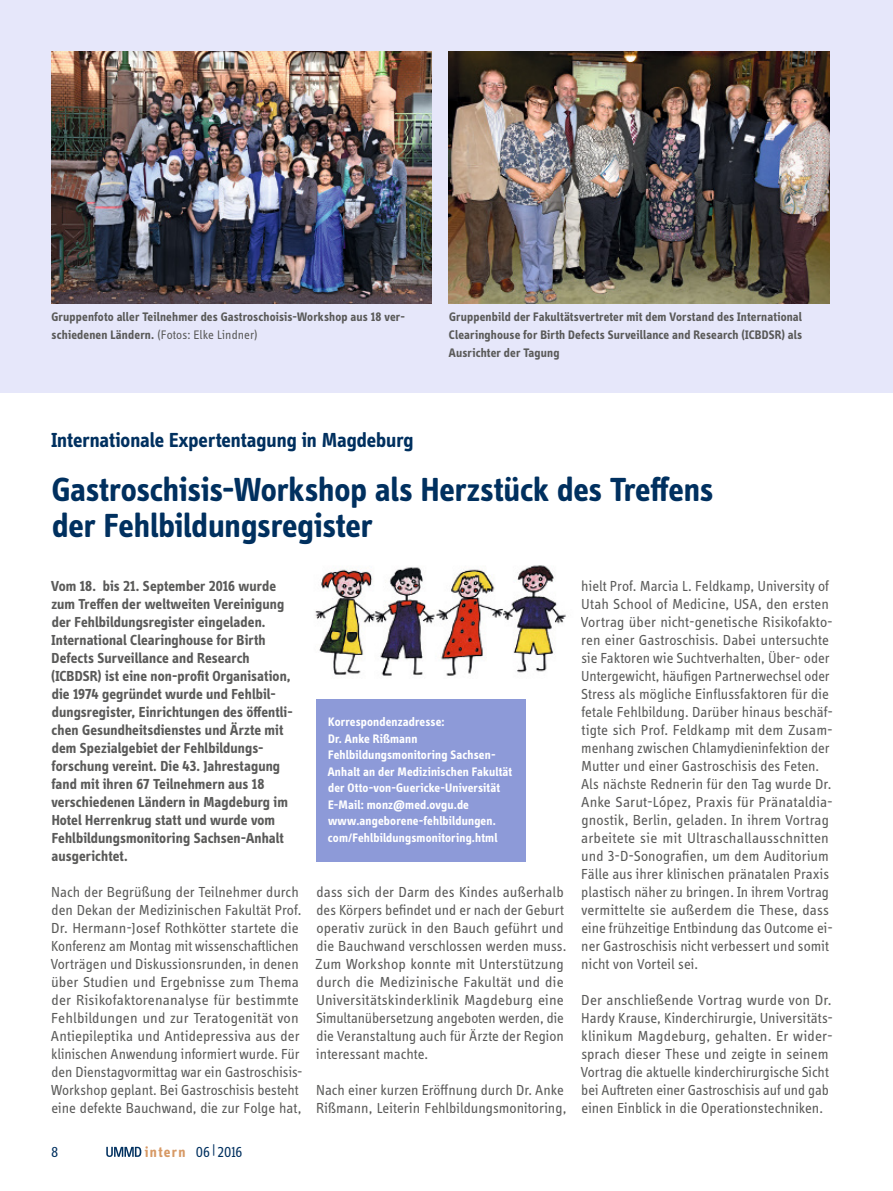
<style>
.page{position:relative;width:893px;height:1191px;background:#fff}
.page>*{position:absolute;margin:0;border:0;box-sizing:border-box;transform-origin:0 0}
.t1{font:700 34.5px/36px "Info Display OT";letter-spacing:-.005em;color:#00305f}
.t2{font:700 21px "Info Display OT";color:#00305f}
.t3{font:15px/18px "Info Display OT";color:#5a5a59}
.t4{font:700 15px/18px "Info Display OT";letter-spacing:.005em;color:#5a5a59}
.t5{font:15px "Info Display OT";color:#00305f}
.t6{font:700 12.75px/18px "Info Display OT";letter-spacing:.01em;color:#5a5a59}
.t7{font:700 12.75px/16.5px "Info Display OT";letter-spacing:.015em;color:#fff}
.s1{font-weight:400}
.s2{font-weight:700;color:#d79965}
</style>
<div class="page">
<div style="left:0;top:0;width:893px;height:393px;background:#e6e7fa"></div>
<img style="left:315px;top:565px;width:251px;height:111px">
<div style="left:316px;top:699px;width:210px;height:162px;background:#8d9ad8"></div>
<img style="left:51px;top:51px;width:381px;height:252px">
<img style="left:449px;top:51px;width:380px;height:252px">
<svg style="left:106px;top:1146px;width:35px;height:11px"></svg>
<p class="t6" style="left:52px;top:308px;width:355px">Gruppenfoto aller Teilnehmer des Gastroschoisis-Workshop aus 18 ver&shy;schiedenen Ländern. <span class="s1">(Fotos: Elke Lindner)</span></p>
<p class="t6" style="left:449px;top:308px;width:355px;text-align:justify">Gruppenbild der Fakultätsvertreter mit dem Vorstand des International Clearinghouse for Birth Defects Surveillance and Research (ICBDSR) als Ausrichter der Tagung</p>
<h2 class="t2" style="left:51px;top:427px;width:364px">Internationale Expertentagung in Magdeburg</h2>
<h1 class="t1" style="left:52px;top:471px;width:663px">Gastroschisis-Workshop als Herzstück des Treffens der Fehlbildungsregister</h1>
<p class="t4" style="left:51px;top:577px;width:243px">Vom 18. bis 21. September 2016 wurde zum Treffen der weltweiten Vereinigung der Fehlbildungsregister eingeladen.<br>International Clearinghouse for Birth Defects Surveillance and Research (ICBDSR) ist eine non-profit Organisation, die 1974 gegründet wurde und Fehlbil&shy;dungsregister, Einrichtungen des öffentli&shy;chen Gesundheitsdienstes und Ärzte mit dem Spezialgebiet der Fehlbildungs&shy;forschung vereint. Die 43. Jahrestagung fand mit ihren 67 Teilnehmern aus 18 verschiedenen Ländern in Magdeburg im Hotel Herrenkrug statt und wurde vom Fehlbildungsmonitoring Sachsen-Anhalt ausgerichtet.</p>
<p class="t3" style="left:51px;top:883px;width:253px">Nach der Begrüßung der Teilnehmer durch den Dekan der Medizinischen Fakultät Prof.<br>Dr. Hermann-Josef Rothkötter startete die Konferenz am Montag mit wissenschaftlichen Vorträgen und Diskussionsrunden, in denen über Studien und Ergebnisse zum Thema der Risikofaktorenanalyse für bestimmte Fehlbildungen und zur Teratogenität von Antiepileptika und Antidepressiva aus der klinischen Anwendung informiert wurde. Für den Dienstagvormittag war ein Gastroschisis-Workshop geplant. Bei Gastroschisis besteht eine defekte Bauchwand, die zur Folge hat,</p>
<p class="t3" style="left:315px;top:883px;width:253px">dass sich der Darm des Kindes außerhalb des Körpers befindet und er nach der Geburt operativ zurück in den Bauch geführt und die Bauchwand verschlossen werden muss.<br>Zum Workshop konnte mit Unterstützung durch die Medizinische Fakultät und die Universitätskinderklinik Magdeburg eine Simultanübersetzung angeboten werden, die die Veranstaltung auch für Ärzte der Region interessant machte.</p>
<p class="t3" style="left:581px;top:577px;width:254px">hielt Prof. Marcia L. Feldkamp, University of Utah School of Medicine, USA, den ersten Vortrag über nicht-genetische Risikofakto&shy;ren einer Gastroschisis. Dabei untersuchte sie Faktoren wie Suchtverhalten, Über- oder Untergewicht, häufigen Partnerwechsel oder Stress als mögliche Einflussfaktoren für die fetale Fehlbildung. Darüber hinaus beschäf&shy;tigte sich Prof. Feldkamp mit dem Zusam&shy;menhang zwischen Chlamydieninfektion der Mutter und einer Gastroschisis des Feten.<br>Als nächste Rednerin für den Tag wurde Dr.<br>Anke Sarut-López, Praxis für Pränataldia&shy;gnostik, Berlin, geladen. In ihrem Vortrag arbeitete sie mit Ultraschallausschnitten und 3-D-Sonografien, um dem Auditorium Fälle aus ihrer klinischen pränatalen Praxis plastisch näher zu bringen. In ihrem Vortrag vermittelte sie außerdem die These, dass eine frühzeitige Entbindung das Outcome ei&shy;ner Gastroschisis nicht verbessert und somit nicht von Vorteil sei.</p>
<p class="t3" style="left:581px;top:991px;width:254px">Der anschließende Vortrag wurde von Dr.<br>Hardy Krause, Kinderchirurgie, Universitäts&shy;klinikum Magdeburg, gehalten. Er wider&shy;sprach dieser These und zeigte in seinem Vortrag die aktuelle kinderchirurgische Sicht bei Auftreten einer Gastroschisis auf und gab einen Einblick in die Operationstechniken.</p>
<p class="t7" style="left:328px;top:713px;width:186px">Korrespondenzadresse:<br>Dr. Anke Rißmann<br>Fehlbildungsmonitoring Sachsen-<br>Anhalt an der Medizinischen Fakultät der Otto-von-Guericke-Universität<br>E-Mail: monz@med.ovgu.de www.angeborene-fehlbildungen. com/Fehlbildungsmonitoring.html</p>
<p class="t3" style="left:316px;top:1081px;width:252px">Nach einer kurzen Eröffnung durch Dr. Anke<br>Rißmann, Leiterin Fehlbildungsmonitoring,</p>
<p class="t5" style="left:51px;top:1143px;width:9px">8</p>
<p class="t5" style="left:145px;top:1143px;width:99px"><span class="s2">intern</span> 06|2016</p>
</div>
